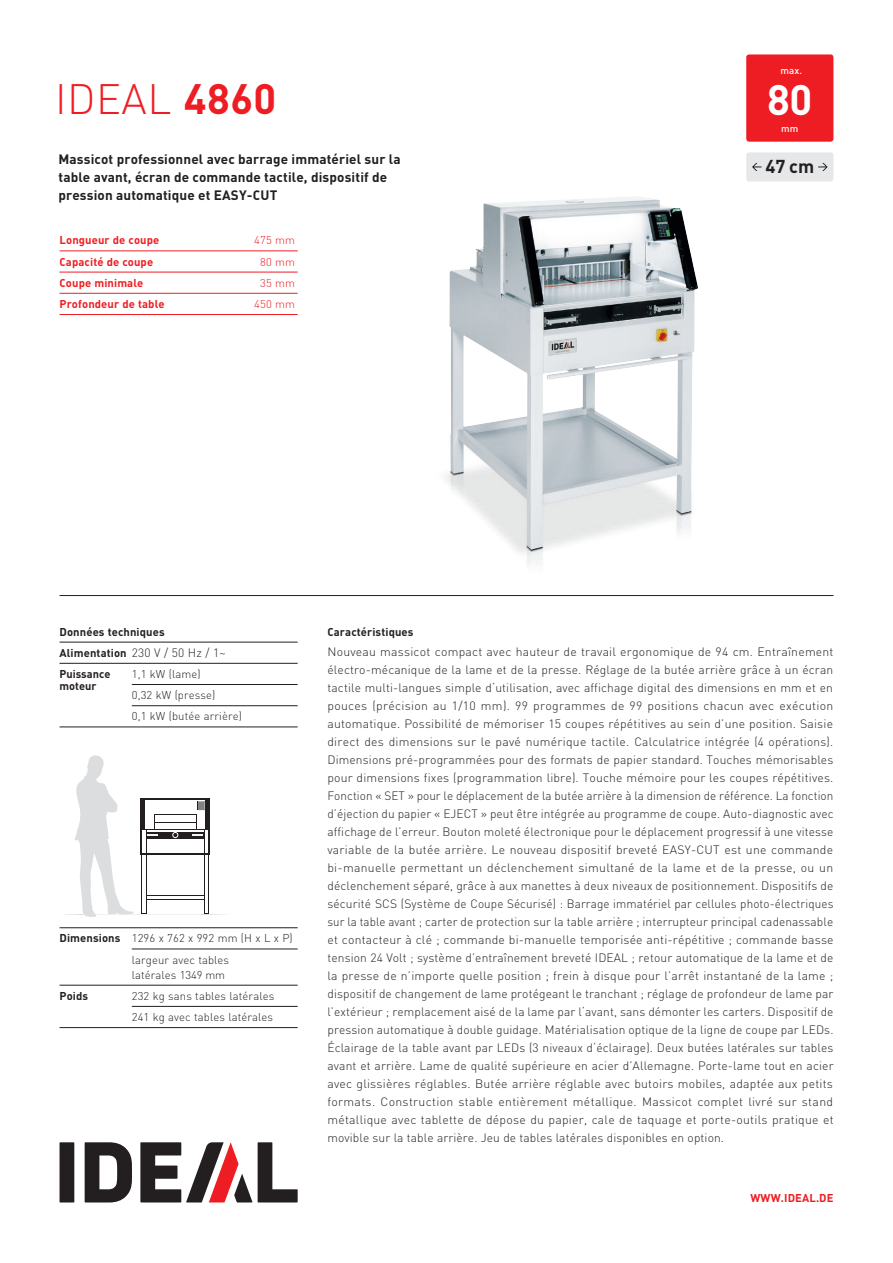
<style>
.page{position:relative;width:893px;height:1263px;background:#fff}
.page>*{position:absolute;margin:0;border:0;box-sizing:border-box;transform-origin:0 0}
.t1{font:300 42px "DIN";letter-spacing:.01em;color:#ee1d23}
.t2{font:700 42px "DIN";color:#fff}
.t3{font:700 18.45px "DIN";color:#231f20}
.t4{font:700 13.5px/18px "DIN";letter-spacing:.01em;color:#231f20}
.t5{font:300 12px/18px "DIN";letter-spacing:.01em;color:#231f20;text-align:justify}
.t6{font:300 11.25px/21.1px "DIN";letter-spacing:.01em;color:#231f20}
.t7{font:700 11.25px/21.1px "DIN";letter-spacing:.01em;color:#231f20}
.t8{font:700 11.25px "DIN";letter-spacing:.01em;color:#ee1d23}
.t9{font:300 11.25px "DIN";letter-spacing:.01em;color:#ee1d23}
.t10{font:500 9.75px "DIN";color:#fff}
.s1{font-weight:700}
.s2{font-weight:300;font-size:12px}
</style>
<div class="page">
<img style="left:446px;top:196px;width:252px;height:369px">
<svg style="left:65px;top:755px;width:160px;height:162px"></svg>
<div style="left:198px;top:802px;width:6px;height:7px;background:#808285"></div>
<div style="left:60px;top:1142px;width:14px;height:60px;background:#231f20"></div>
<svg style="left:258px;top:1142px;width:40px;height:60px"></svg>
<svg style="left:85px;top:1142px;width:47px;height:60px"></svg>
<svg style="left:140px;top:1142px;width:112px;height:60px"></svg>
<hr style="left:60px;top:595px;width:773px;height:1px;background:#231f20">
<div style="left:746px;top:152px;width:87px;height:29px;background:#e6e7e9;border-radius:3px"></div>
<svg style="left:752px;top:163px;width:9px;height:8px"></svg>
<svg style="left:818px;top:163px;width:10px;height:8px"></svg>
<div style="left:746px;top:54px;width:87px;height:88px;background:#ee1d23;border-radius:3px"></div>
<hr style="left:60px;top:642px;width:238px;height:1px;background:#231f20">
<hr style="left:60px;top:663px;width:238px;height:1px;background:#231f20">
<hr style="left:132px;top:684px;width:166px;height:1px;background:#231f20">
<hr style="left:132px;top:705px;width:166px;height:1px;background:#231f20">
<hr style="left:60px;top:727px;width:238px;height:1px;background:#231f20">
<hr style="left:60px;top:251px;width:238px;height:1px;background:#ee1d23">
<hr style="left:60px;top:272px;width:238px;height:1px;background:#ee1d23">
<hr style="left:60px;top:293px;width:238px;height:1px;background:#ee1d23">
<hr style="left:60px;top:314px;width:238px;height:1px;background:#ee1d23">
<hr style="left:60px;top:927px;width:238px;height:1px;background:#231f20">
<hr style="left:132px;top:949px;width:166px;height:1px;background:#231f20">
<hr style="left:60px;top:985px;width:238px;height:1px;background:#231f20">
<hr style="left:132px;top:1006px;width:166px;height:1px;background:#231f20">
<hr style="left:60px;top:1027px;width:238px;height:1px;background:#231f20">
<h1 class="t1" style="left:55px;top:73px;width:223px">IDEAL <span class="s1">4860</span></h1>
<p class="t4" style="left:58px;top:150px;width:344px">Massicot professionnel avec barrage immatériel sur la table avant, écran de commande tactile, dispositif de pression automatique et EASY-CUT</p>
<p class="t8" style="left:60px;top:233px;width:101px">Longueur de coupe</p>
<p class="t9" style="left:254px;top:233px;width:42px">475 mm</p>
<p class="t8" style="left:60px;top:254px;width:95px">Capacité de coupe</p>
<p class="t9" style="left:260px;top:255px;width:36px">80 mm</p>
<p class="t8" style="left:60px;top:275px;width:85px">Coupe minimale</p>
<p class="t9" style="left:260px;top:276px;width:36px">35 mm</p>
<p class="t8" style="left:60px;top:296px;width:107px">Profondeur de table</p>
<p class="t9" style="left:254px;top:297px;width:42px">450 mm</p>
<p class="t10" style="left:780px;top:65px;width:23px">max.</p>
<h1 class="t2" style="left:767px;top:72px;width:47px">80</h1>
<p class="t10" style="left:781px;top:122px;width:19px">mm</p>
<h2 class="t3" style="left:765px;top:154px;width:51px">47 cm</h2>
<p class="t7" style="left:60px;top:620px;width:168px">Données techniques<br>Alimentation <span class="s2">230 V / 50 Hz / 1~<br></span>Puissance</p>
<p class="t6" style="left:132px;top:663px;width:70px">1,1 kW (lame)</p>
<p class="t7" style="left:60px;top:675px;width:38px">moteur</p>
<p class="t6" style="left:132px;top:684px;width:112px">0,32 kW (presse)<br>0,1 kW (butée arrière)</p>
<p class="t6" style="left:132px;top:928px;width:163px;text-indent:-72px"><span class="s1">Dimensions</span> 1296 x 762 x 992 mm (H x L x P) largeur avec tables</p>
<p class="t6" style="left:132px;top:964px;width:95px">latérales 1349 mm</p>
<p class="t7" style="left:60px;top:985px;width:30px">Poids</p>
<p class="t6" style="left:132px;top:985px;width:144px">232 kg sans tables latérales<br>241 kg avec tables latérales</p>
<p class="t7" style="left:327px;top:620px;width:88px">Caractéristiques</p>
<p class="t5" style="left:327px;top:643px;width:508px">Nouveau massicot compact avec hauteur de travail ergonomique de 94 cm. Entraînement électro-mécanique de la lame et de la presse. Réglage de la butée arrière grâce à un écran tactile multi-langues simple d‘utilisation, avec affichage digital des dimensions en mm et en pouces (précision au 1/10 mm). 99 programmes de 99 positions chacun avec exécution automatique. Possibilité de mémoriser 15 coupes répétitives au sein d’une position. Saisie direct des dimensions sur le pavé numérique tactile. Calculatrice intégrée (4 opérations).<br>Dimensions pré-programmées pour des formats de papier standard. Touches mémorisables pour dimensions fixes (programmation libre). Touche mémoire pour les coupes répétitives.<br>Fonction « SET » pour le déplacement de la butée arrière à la dimension de référence. La fonction d’éjection du papier « EJECT » peut être intégrée au programme de coupe. Auto-diagnostic avec affichage de l’erreur. Bouton moleté électronique pour le déplacement progressif à une vitesse variable de la butée arrière. Le nouveau dispositif breveté EASY-CUT est une commande bi-manuelle permettant un déclenchement simultané de la lame et de la presse, ou un déclenchement séparé, grâce à aux manettes à deux niveaux de positionnement. Dispositifs de sécurité SCS (Système de Coupe Sécurisé) : Barrage immatériel par cellules photo-électriques sur la table avant ; carter de protection sur la table arrière ; interrupteur principal cadenassable et contacteur à clé ; commande bi-manuelle temporisée anti-répétitive ; commande basse tension 24 Volt ; système d’entraînement breveté IDEAL ; retour automatique de la lame et de la presse de n’importe quelle position ; frein à disque pour l’arrêt instantané de la lame ; dispositif de changement de lame protégeant le tranchant ; réglage de profondeur de lame par l’extérieur ; remplacement aisé de la lame par l‘avant, sans démonter les carters. Dispositif de pression automatique à double guidage. Matérialisation optique de la ligne de coupe par LEDs.<br>Éclairage de la table avant par LEDs (3 niveaux d‘éclairage). Deux butées latérales sur tables avant et arrière. Lame de qualité supérieure en acier d’Allemagne. Porte-lame tout en acier avec glissières réglables. Butée arrière réglable avec butoirs mobiles, adaptée aux petits formats. Construction stable entièrement métallique. Massicot complet livré sur stand métallique avec tablette de dépose du papier, cale de taquage et porte-outils pratique et movible sur la table arrière. Jeu de tables latérales disponibles en option.</p>
<p class="t8" style="left:750px;top:1191px;width:85px">WWW.IDEAL.DE</p>
</div>
